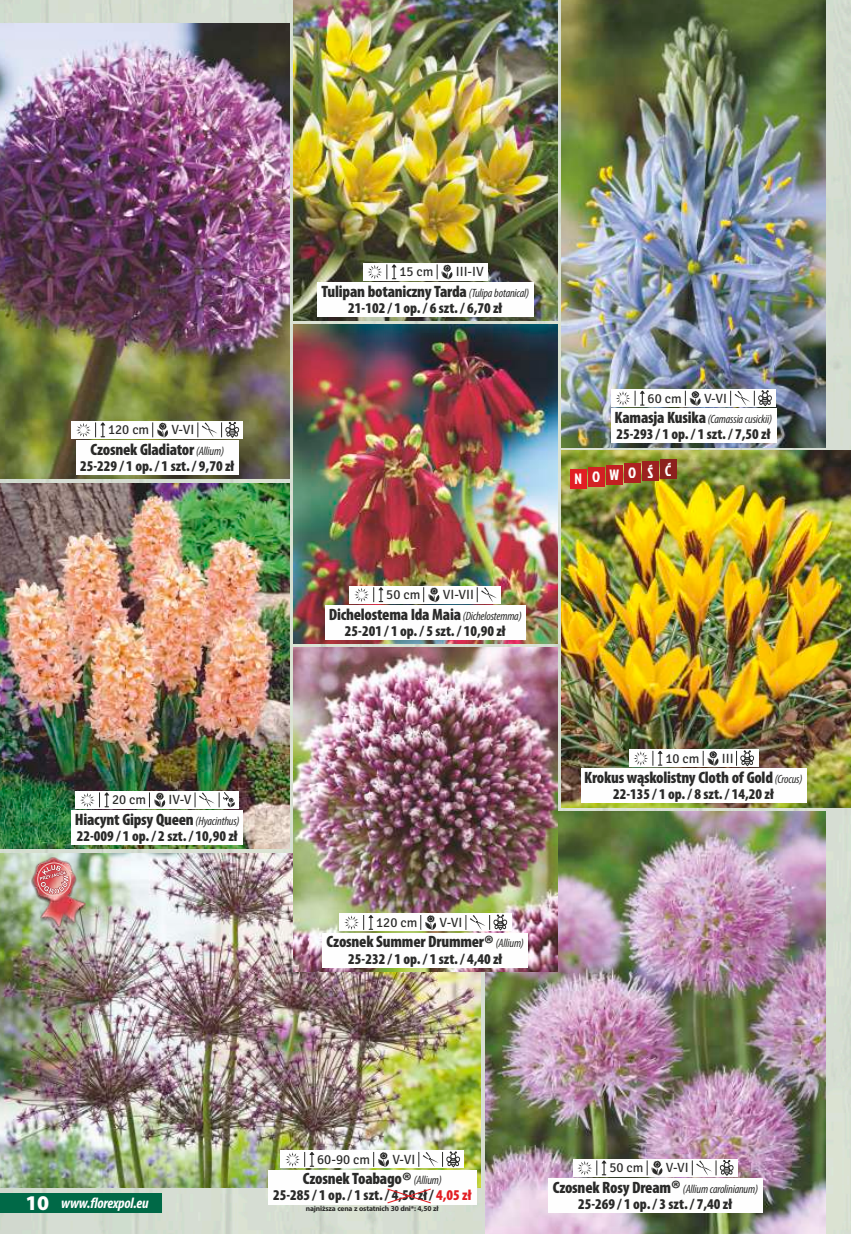
<style>
.page{position:relative;width:851px;height:1234px;background:#fff}
.page>*{position:absolute;margin:0;border:0;box-sizing:border-box;transform-origin:0 0}
.t1{font:900 condensed 16.5px "Myriad Pro";letter-spacing:-.015em;color:#2a2a29}
.t2{font:900 condensed 15px "Myriad Pro";color:#2a2a29}
.t3{font:italic 700 condensed 15px "Myriad Pro";letter-spacing:-.015em;color:#fefefe}
.t4{font:15px "Jockey One";letter-spacing:.68em;color:#fefefe}
.t5{font:13.35px "Signika Negative";color:#2a2a29}
.t6{font:italic condensed 12px "Myriad Pro";letter-spacing:-.015em;color:#2a2a29}
.t7{font:700 7.5px "Myriad Pro";letter-spacing:-.02em;color:#2a2a29}
.s1{font-weight:400;font-style:italic;font-size:12px}
.s2{font-weight:700;font-stretch:normal;font-size:22.5px}
.s3{font-weight:900;font-style:normal;font-size:16.5px}
.s4{font-weight:900;font-style:normal;font-stretch:normal;font-size:21px}
.s5{color:#e21e23}
.s6{font-weight:700;font-style:normal;font-stretch:normal;font-size:22.5px}
</style>
<div class="page">
<img style="left:0;top:0;width:850px;height:1233px">
<img style="left:0;top:853px;width:480px;height:333px">
<div style="left:0;top:1193px;width:161px;height:19px;background:#006947"></div>
<img style="left:485px;top:811px;width:340px;height:422px">
<div style="left:572px;top:1159px;width:165px;height:17px;background:#fefefe"></div>
<div style="left:548px;top:1178px;width:214px;height:34px;background:#fefefe"></div>
<img style="left:561px;top:450px;width:289px;height:357px">
<div style="left:628px;top:749px;width:130px;height:17px;background:#fefefe"></div>
<div style="left:580px;top:768px;width:226px;height:34px;background:#fefefe"></div>
<img style="left:561px;top:0;width:264px;height:447px">
<div style="left:611px;top:389px;width:164px;height:17px;background:#fefefe"></div>
<div style="left:610px;top:409px;width:166px;height:34px;background:#fefefe"></div>
<img style="left:293px;top:647px;width:264px;height:324px">
<div style="left:339px;top:913px;width:172px;height:17px;background:#fefefe"></div>
<div style="left:322px;top:932px;width:206px;height:34px;background:#fefefe"></div>
<img style="left:293px;top:325px;width:264px;height:318px">
<div style="left:349px;top:586px;width:152px;height:17px;background:#fefefe"></div>
<div style="left:325px;top:605px;width:200px;height:34px;background:#fefefe"></div>
<img style="left:293px;top:0;width:264px;height:321px">
<div style="left:363px;top:263px;width:124px;height:17px;background:#fefefe"></div>
<div style="left:317px;top:282px;width:217px;height:34px;background:#fefefe"></div>
<img style="left:0;top:23px;width:289px;height:456px">
<div style="left:72px;top:421px;width:171px;height:17px;background:#fefefe"></div>
<div style="left:76px;top:440px;width:163px;height:34px;background:#fefefe"></div>
<img style="left:0;top:483px;width:289px;height:365px">
<div style="left:76px;top:791px;width:163px;height:17px;background:#fefefe"></div>
<div style="left:72px;top:810px;width:171px;height:34px;background:#fefefe"></div>
<svg style="left:577px;top:1160px;width:29px;height:15px"></svg>
<svg style="left:646px;top:1160px;width:16px;height:14px"></svg>
<svg style="left:692px;top:1159px;width:42px;height:17px"></svg>
<svg style="left:344px;top:915px;width:29px;height:14px"></svg>
<svg style="left:420px;top:915px;width:16px;height:14px"></svg>
<svg style="left:465px;top:914px;width:43px;height:16px"></svg>
<svg style="left:76px;top:422px;width:29px;height:15px"></svg>
<svg style="left:152px;top:422px;width:16px;height:15px"></svg>
<svg style="left:197px;top:422px;width:43px;height:16px"></svg>
<svg style="left:367px;top:264px;width:29px;height:15px"></svg>
<svg style="left:437px;top:264px;width:16px;height:15px"></svg>
<svg style="left:354px;top:587px;width:29px;height:15px"></svg>
<svg style="left:423px;top:587px;width:17px;height:15px"></svg>
<svg style="left:477px;top:587px;width:19px;height:15px"></svg>
<div style="left:570px;top:469px;width:16px;height:19px;background:#e21e23"></div>
<div style="left:624px;top:463px;width:16px;height:19px;background:#ad2120"></div>
<div style="left:660px;top:459px;width:16px;height:20px;background:#8c211d"></div>
<div style="left:588px;top:467px;width:16px;height:19px;background:#d22023"></div>
<div style="left:642px;top:461px;width:16px;height:20px;background:#9c211f"></div>
<div style="left:606px;top:465px;width:16px;height:19px;background:#c12021"></div>
<div style="left:280px;top:1150px;width:184px;height:17px;background:#fefefe"></div>
<div style="left:268px;top:1169px;width:209px;height:34px;background:#fefefe"></div>
<svg style="left:285px;top:1152px;width:29px;height:14px"></svg>
<svg style="left:373px;top:1152px;width:16px;height:14px"></svg>
<svg style="left:418px;top:1151px;width:43px;height:16px"></svg>
<svg style="left:616px;top:390px;width:28px;height:15px"></svg>
<svg style="left:685px;top:390px;width:16px;height:15px"></svg>
<svg style="left:730px;top:390px;width:42px;height:16px"></svg>
<svg style="left:387px;top:1188px;width:44px;height:15px"></svg>
<img style="left:31px;top:857px;width:54px;height:75px">
<div style="left:37px;top:862px;width:34px;height:33px;border:1px solid #f2c9c3;border-radius:50%"></div>
<svg style="left:39px;top:864px;width:31px;height:30px"></svg>
<svg style="left:80px;top:792px;width:29px;height:15px"></svg>
<svg style="left:149px;top:792px;width:17px;height:15px"></svg>
<svg style="left:195px;top:792px;width:40px;height:15px"></svg>
<svg style="left:633px;top:750px;width:29px;height:15px"></svg>
<svg style="left:702px;top:750px;width:16px;height:15px"></svg>
<svg style="left:736px;top:750px;width:18px;height:16px"></svg>
<p class="t5" style="left:108px;top:421px;width:43px">120 cm</p>
<p class="t5" style="left:171px;top:422px;width:24px">V-VI</p>
<p class="t1" style="left:90px;top:442px;width:135px">Czosnek Gladiator <span class="s1">(Allium)</span></p>
<p class="t2" style="left:80px;top:459px;width:155px">25-229 / 1 op. / 1 szt. / 9,70 zł</p>
<p class="t5" style="left:112px;top:791px;width:36px">20 cm</p>
<p class="t5" style="left:168px;top:791px;width:24px">IV-V</p>
<p class="t1" style="left:75px;top:812px;width:166px">Hiacynt Gipsy Queen <span class="s1">(Hyacinthus)</span></p>
<p class="t2" style="left:77px;top:829px;width:162px">22-009 / 1 op. / 2 szt. / 10,90 zł</p>
<p class="t5" style="left:399px;top:263px;width:36px">15 cm</p>
<p class="t5" style="left:456px;top:264px;width:29px">III-IV</p>
<p class="t1" style="left:321px;top:284px;width:209px">Tulipan botaniczny Tarda <span class="s1">(Tulipa botanical)</span></p>
<p class="t2" style="left:348px;top:301px;width:155px">21-102 / 1 op. / 6 szt. / 6,70 zł</p>
<p class="t5" style="left:386px;top:586px;width:36px">50 cm</p>
<p class="t5" style="left:442px;top:586px;width:33px">VI-VII</p>
<p class="t1" style="left:329px;top:607px;width:194px">Dichelostema Ida Maia <span class="s1">(Dichelostemma)</span></p>
<p class="t2" style="left:345px;top:624px;width:162px">25-201 / 1 op. / 5 szt. / 10,90 zł</p>
<p class="t5" style="left:376px;top:914px;width:43px">120 cm</p>
<p class="t5" style="left:439px;top:914px;width:24px">V-VI</p>
<p class="t1" style="left:326px;top:934px;width:199px">Czosnek Summer Drummer<span class="s2">®</span> <span class="s1">(Allium)</span></p>
<p class="t2" style="left:348px;top:952px;width:155px">25-232 / 1 op. / 1 szt. / 4,40 zł</p>
<p class="t5" style="left:647px;top:390px;width:36px">60 cm</p>
<p class="t5" style="left:704px;top:390px;width:24px">V-VI</p>
<p class="t6" style="left:614px;top:414px;width:159px"><span class="s3">Kamasja Kusika</span> (Camassia cusickii)</p>
<p class="t2" style="left:616px;top:428px;width:155px">25-293 / 1 op. / 1 szt. / 7,50 zł</p>
<p class="t4" style="left:574px;top:463px;width:98px">NOWOŚĆ</p>
<p class="t5" style="left:665px;top:749px;width:36px">10 cm</p>
<p class="t5" style="left:721px;top:750px;width:13px">III</p>
<p class="t1" style="left:584px;top:770px;width:220px">Krokus wąskolistny Cloth of Gold <span class="s1">(Crocus)</span></p>
<p class="t2" style="left:613px;top:788px;width:162px">22-135 / 1 op. / 8 szt. / 14,20 zł</p>
<p class="t3" style="left:26px;top:1196px;width:125px"><span class="s4">10</span> www.florexpol.eu</p>
<p class="t5" style="left:317px;top:1150px;width:54px">60-90 cm</p>
<p class="t5" style="left:392px;top:1151px;width:24px">V-VI</p>
<p class="t1" style="left:302px;top:1171px;width:141px">Czosnek Toabago<span class="s2">®</span> <span class="s1">(Allium)</span></p>
<p class="t2" style="left:273px;top:1188px;width:200px">25-285 / 1 op. / 1 szt. / 4,50 zł / <span class="s5">4,05 zł</span></p>
<p class="t7" style="left:306px;top:1205px;width:134px">najniższa cena z ostatnich 30 dni*: 4,50 zł</p>
<p class="t5" style="left:609px;top:1159px;width:36px">50 cm</p>
<p class="t5" style="left:665px;top:1159px;width:24px">V-VI</p>
<p class="t6" style="left:552px;top:1183px;width:207px"><span class="s3">Czosnek Rosy Dream</span><span class="s6">®</span> (Allium carolinianum)</p>
<p class="t2" style="left:578px;top:1197px;width:155px">25-269 / 1 op. / 3 szt. / 7,40 zł</p>
</div>
